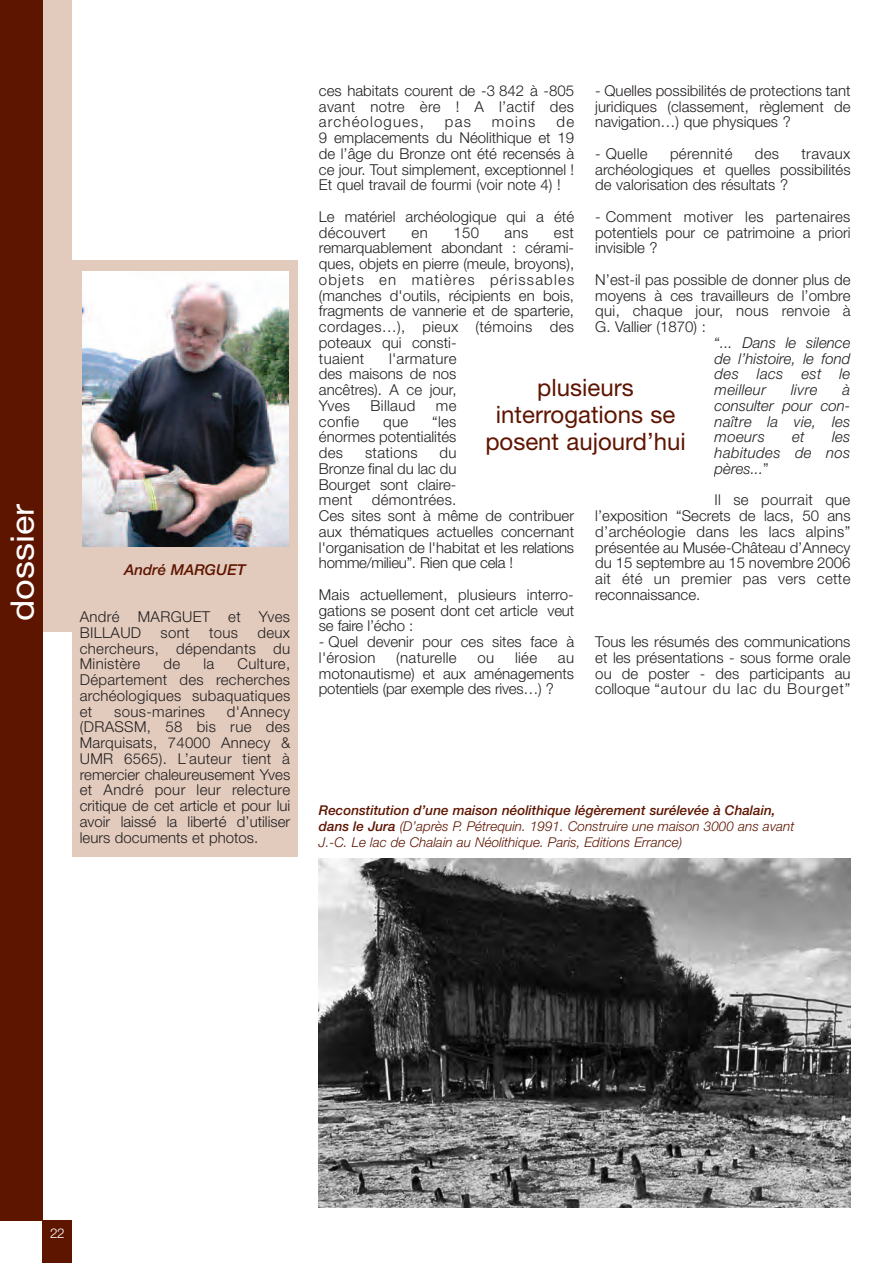
<style>
.page{position:relative;width:893px;height:1263px;background:#fff}
.page>*{position:absolute;margin:0;border:0;box-sizing:border-box;transform-origin:0 0}
.t1{font:32.4px "Helvetica Neue";color:#fff;scale:1.11 1}
.t2{font:24px/27px "Helvetica Neue";color:#5e1500;text-align:center}
.t3{font:300 15px/15.8px "Helvetica Neue";color:#231f20;text-align:justify}
.t4{font:300 15px/15.8px "Helvetica Neue";letter-spacing:.02em;color:#231f20}
.t5{font:italic 300 15px/15.8px "Helvetica Neue";letter-spacing:.02em;color:#231f20;text-align:justify}
.t6{font:italic 300 15px "Helvetica Neue";color:#231f20}
.t7{font:italic 500 15px "Helvetica Neue";color:#5e1500}
.t8{font:italic 300 13.5px/15.8px "Helvetica Neue";color:#5e1500}
.t9{font:300 13.5px "Helvetica Neue";color:#fff}
.s1{font-style:normal}
.s2{font-weight:500}
</style>
<div class="page">
<div style="left:43px;top:1220px;width:29px;height:43px;background:#5e1500"></div>
<div style="left:43px;top:0;width:29px;height:631px;background:#e2cbbd"></div>
<div style="left:0;top:0;width:43px;height:1220px;background:#5e1500"></div>
<div style="left:72px;top:261px;width:226px;height:596px;background:#e2cbbd"></div>
<img style="left:82px;top:272px;width:207px;height:275px">
<img style="left:319px;top:858px;width:531px;height:350px">
<h1 class="t1" style="left:11px;top:621px;width:107px;rotate:-90deg">dossier</h1>
<p class="t7" style="left:124px;top:564px;width:123px">André MARGUET</p>
<p class="t4" style="left:80px;top:610px;width:212px">André MARGUET et Yves<br>BILLAUD</p>
<p class="t3" style="left:80px;top:626px;width:212px;text-indent:178px">deux chercheurs, dépendants du Ministère</p>
<p class="t3" style="left:161px;top:626px;width:31px">sont</p>
<p class="t3" style="left:209px;top:626px;width:31px">tous</p>
<p class="t3" style="left:80px;top:657px;width:212px;text-indent:158px">Culture, Département des recherches archéologiques subaquatiques et</p>
<p class="t3" style="left:163px;top:657px;width:18px">de</p>
<p class="t3" style="left:203px;top:657px;width:12px">la</p>
<p class="t3" style="left:80px;top:705px;width:212px;text-indent:147px">d'Annecy (DRASSM, 58 bis rue des Marquisats, 74000 Annecy &amp; UMR 6565). L’auteur tient à remercier chaleureusement Yves et André pour leur relecture critique de cet article et pour lui avoir laissé la liberté d’utiliser leurs documents et photos.</p>
<p class="t4" style="left:114px;top:705px;width:92px">sous-marines</p>
<p class="t3" style="left:319px;top:84px;width:257px">ces habitats courent de -3 842 à -805 avant notre ère ! A l’actif des archéologues,</p>
<p class="t3" style="left:595px;top:84px;width:257px">- Quelles possibilités de protections tant juridiques (classement, règlement de navigation…) que physiques ?</p>
<p class="t3" style="left:595px;top:147px;width:54px">- Quelle</p>
<p class="t4" style="left:670px;top:147px;width:64px">pérennité</p>
<p class="t3" style="left:755px;top:147px;width:26px">des</p>
<p class="t3" style="left:319px;top:115px;width:257px;text-indent:238px">de 9 emplacements du Néolithique et 19 de l’âge du Bronze ont été recensés à ce jour. Tout simplement, exceptionnel !<br>Et quel travail de fourmi (voir note 4) !</p>
<p class="t3" style="left:319px;top:210px;width:257px">Le matériel archéologique qui a été découvert</p>
<p class="t3" style="left:445px;top:115px;width:27px">pas</p>
<p class="t3" style="left:492px;top:115px;width:45px">moins</p>
<p class="t3" style="left:595px;top:147px;width:257px;text-indent:206px">travaux archéologiques et quelles possibilités de valorisation des résultats ?</p>
<p class="t3" style="left:595px;top:210px;width:257px">- Comment motiver les partenaires potentiels pour ce patrimoine a priori invisible ?</p>
<p class="t3" style="left:595px;top:273px;width:257px">N’est-il pas possible de donner plus de</p>
<p class="t3" style="left:595px;top:289px;width:257px">moyens à ces travailleurs de l’ombre</p>
<p class="t4" style="left:595px;top:304px;width:257px">qui, chaque jour, nous renvoie à</p>
<p class="t3" style="left:595px;top:320px;width:112px">G. Vallier (1870) :</p>
<p class="t6" style="left:715px;top:337px;width:137px"><span class="s1">“</span>... Dans le silence</p>
<p class="t6" style="left:715px;top:353px;width:137px">de l’histoire, le fond</p>
<p class="t5" style="left:715px;top:367px;width:137px">des lacs est le</p>
<p class="t5" style="left:715px;top:383px;width:53px">meilleur</p>
<p class="t5" style="left:791px;top:383px;width:28px">livre</p>
<p class="t3" style="left:412px;top:226px;width:18px">en</p>
<p class="t3" style="left:453px;top:226px;width:27px">150</p>
<p class="t3" style="left:505px;top:226px;width:25px">ans</p>
<p class="t3" style="left:319px;top:226px;width:257px;text-align:left;text-indent:235px">est remarquablement abondant : cérami&shy;ques, objets en pierre (meule, broyons), objets en matières périssables (manches d'outils, récipients en bois, fragments de vannerie et de sparterie, cordages…), pieux (témoins des poteaux qui consti-<br>tuaient</p>
<p class="t3" style="left:319px;top:352px;width:139px;text-indent:70px">l'armature des maisons de nos ancêtres). A ce jour, Yves</p>
<h2 class="t2" style="left:485px;top:376px;width:202px">plusieurs interrogations se posent aujourd’hui</h2>
<p class="t5" style="left:715px;top:383px;width:137px;text-indent:128px">à consulter pour con&shy;naître la vie, les moeurs</p>
<p class="t4" style="left:371px;top:399px;width:46px">Billaud</p>
<p class="t3" style="left:436px;top:399px;width:22px">me</p>
<p class="t3" style="left:319px;top:415px;width:42px">confie</p>
<p class="t3" style="left:383px;top:415px;width:27px">que</p>
<p class="t3" style="left:319px;top:415px;width:139px;text-indent:113px">“les énormes potentialités des</p>
<p class="t5" style="left:715px;top:430px;width:137px;text-indent:117px">les habitudes de nos pères...<span class="s1">”</span></p>
<p class="t3" style="left:595px;top:493px;width:257px;text-indent:119px">Il se pourrait que l’exposition “Secrets de lacs, 50 ans d’archéologie dans les lacs alpins” présentée au Musée-Château d’Annecy du 15 septembre au 15 novembre 2006 ait été un premier pas vers cette reconnaissance.</p>
<p class="t3" style="left:595px;top:635px;width:257px">Tous les résumés des communications et les présentations - sous forme orale ou de poster - des participants au colloque “autour du lac du Bourget”</p>
<p class="t5" style="left:792px;top:430px;width:14px">et</p>
<p class="t3" style="left:319px;top:446px;width:139px;text-indent:121px">du Bronze final du lac du Bourget sont claire&shy;ment</p>
<p class="t4" style="left:365px;top:446px;width:54px">stations</p>
<p class="t3" style="left:319px;top:493px;width:257px;text-align:left;text-indent:53px">démontrées.<br>Ces sites sont à même de contribuer aux thématiques actuelles concernant l'organisation de l'habitat et les relations homme/milieu”. Rien que cela !</p>
<p class="t3" style="left:319px;top:588px;width:257px">Mais actuellement, plusieurs interro&shy;gations se posent dont cet article veut se faire l’écho :</p>
<p class="t3" style="left:319px;top:635px;width:257px">- Quel devenir pour ces sites face à l'érosion</p>
<p class="t4" style="left:396px;top:651px;width:62px">(naturelle</p>
<p class="t3" style="left:477px;top:651px;width:18px">ou</p>
<p class="t3" style="left:515px;top:651px;width:24px">liée</p>
<p class="t3" style="left:319px;top:651px;width:257px;text-indent:239px">au motonautisme) et aux aménagements potentiels (par exemple des rives…) ?</p>
<p class="t8" style="left:319px;top:804px;width:477px"><span class="s2">Reconstitution d’une maison néolithique légèrement surélevée à Chalain, dans le Jura</span> (D’après P. Pétrequin. 1991. Construire une maison 3000 ans avant<br>J.-C. Le lac de Chalain au Néolithique. Paris, Editions Errance)</p>
<p class="t9" style="left:50px;top:1228px;width:16px">22</p>
</div>
